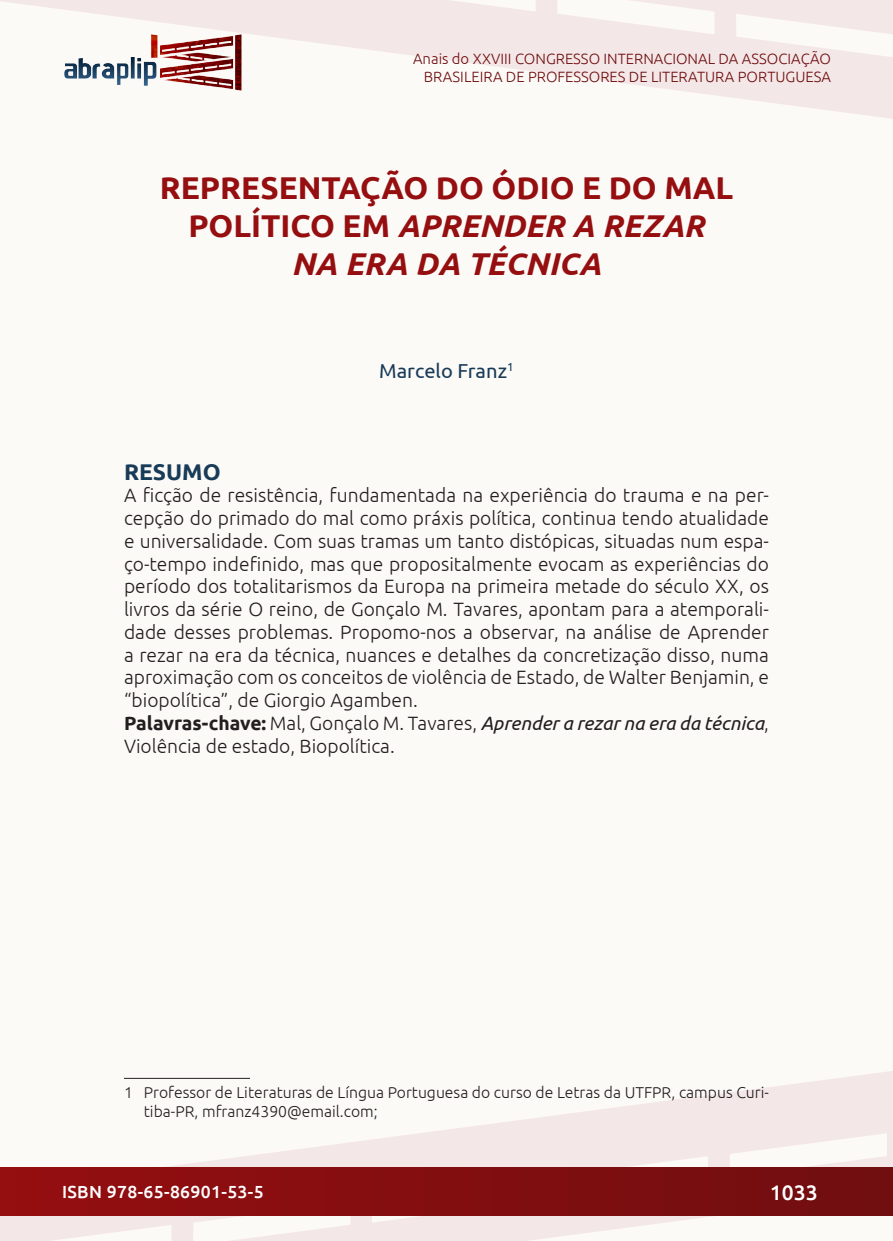
<style>
.page{position:relative;width:893px;height:1241px;background:#fff}
.page>*{position:absolute;margin:0;border:0;box-sizing:border-box;transform-origin:0 0}
._0_TÍTULO{font:700 31.5px/37.8px "Ubuntu";color:#950e10;text-align:center}
._2_RESUMO{font:700 22.75px "Ubuntu";color:#183b58}
.t1{font:500 21px "Ubuntu";color:#fff}
._1_AUTOR{font:20.12px "Ubuntu";color:#183b58}
._3_CORPO_RESUMO{font:300 19.25px/22.8px "Ubuntu";color:#231f20;text-align:justify}
.t2{font:500 17.5px "Ubuntu";letter-spacing:.02em;color:#fff}
._4_RODAPÉ{font:300 15.75px/19.2px "Ubuntu";color:#231f20}
.t3{font:300 14.88px/17.8px "Ubuntu";color:#700e10;text-align:right}
.s1{font-style:italic}
.s2{font-weight:700}
.s3{font-weight:400;font-style:italic}
</style>
<div class="page">
<div style="left:0;top:0;width:893px;height:1240px;background:#fcfaf7"></div>
<svg style="left:0;top:1071px;width:893px;height:169px"></svg>
<svg style="left:0;top:0;width:893px;height:119px"></svg>
<div style="left:1px;top:1167px;width:891px;height:47px;background:linear-gradient(to right,#950e10,#700e10)"></div>
<img style="left:62px;top:31px;width:182px;height:62px">
<hr style="left:124px;top:1077px;width:126px;height:1px;background:#231f20">
<p class="t3" style="left:413px;top:49px;width:419px">Anais do XXVIII CONGRESSO INTERNACIONAL DA ASSOCIAÇÃO<br>BRASILEIRA DE PROFESSORES DE LITERATURA PORTUGUESA</p>
<p class="_0_TÍTULO" style="left:160px;top:169px;width:575px">REPRESENTAÇÃO DO ÓDIO E DO MAL<br>POLÍTICO EM <span class="s1">APRENDER A REZAR<br>NA ERA DA TÉCNICA</span></p>
<p class="_1_AUTOR" style="left:379px;top:358px;width:136px">Marcelo Franz<sup>1</sup></p>
<p class="_2_RESUMO" style="left:124px;top:457px;width:98px">RESUMO</p>
<p class="_3_CORPO_RESUMO" style="left:124px;top:483px;width:646px">A ficção de resistência, fundamentada na experiência do trauma e na per&shy;cepção do primado do mal como práxis política, continua tendo atualidade e universalidade. Com suas tramas um tanto distópicas, situadas num espa&shy;ço-tempo indefinido, mas que propositalmente evocam as experiências do período dos totalitarismos da Europa na primeira metade do século XX, os livros da série O reino, de Gonçalo M. Tavares, apontam para a atemporali&shy;dade desses problemas. Propomo-nos a observar, na análise de Aprender a rezar na era da técnica, nuances e detalhes da concretização disso, numa aproximação com os conceitos de violência de Estado, de Walter Benjamin, e “biopolítica”, de Giorgio Agamben.</p>
<p class="_3_CORPO_RESUMO" style="left:124px;top:711px;width:646px"><span class="s2">Palavras-chave:</span> Mal, Gonçalo M. Tavares, <span class="s3">Aprender a rezar na era da técnica</span>,<br>Violência de estado, Biopolítica.</p>
<p class="_4_RODAPÉ" style="left:144px;top:1081px;width:627px;text-indent:-20px">1 Professor de Literaturas de Língua Portuguesa do curso de Letras da UTFPR, campus Curi&shy;tiba-PR, mfranz4390@email.com;</p>
<p class="t2" style="left:62px;top:1180px;width:203px">ISBN 978-65-86901-53-5</p>
<p class="t1" style="left:770px;top:1178px;width:49px">1033</p>
</div>
